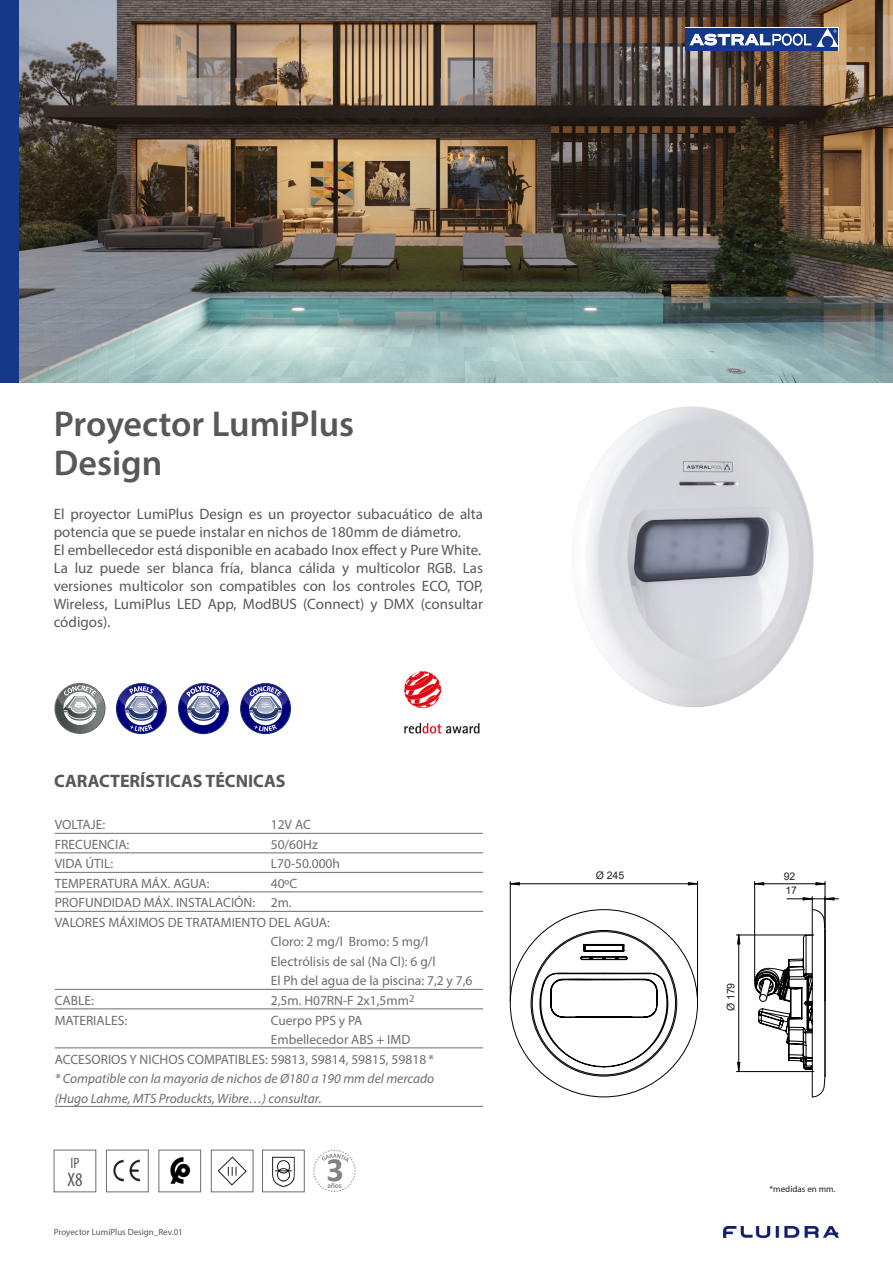
<style>
.page{position:relative;width:893px;height:1263px;background:#fff}
.page>*{position:absolute;margin:0;border:0;box-sizing:border-box;transform-origin:0 0}
.t1{font:600 36px "Myriad Pro";color:#57585a}
.t2{font:700 34.05px "Calibri";color:#808285}
.t3{font:condensed 19.5px "Myriad Pro";color:#57585a}
.t4{font:700 18px "Myriad Pro";color:#57585a}
.t5{font:15px/18px "Myriad Pro";color:#57585a}
.t6{font:condensed 15px "Myriad Pro";color:#57585a}
.t7{font:13.5px "Myriad Pro";color:#6c6d70}
.t8{font:italic 13.5px "Myriad Pro";color:#6c6d70}
.t9{font:10.5px "Arial";color:#231f20}
.t10{font:9px "Myriad Pro";color:#57585a}
.t11{font:9px "Myriad Pro";color:#231f20}
</style>
<div class="page">
<div style="left:0;top:0;width:19px;height:383px;background:#153889"></div>
<img style="left:19px;top:0;width:874px;height:383px">
<hr style="left:55px;top:833px;width:428px;height:1px;background:#6c6d70">
<hr style="left:55px;top:852px;width:428px;height:1px;background:#6c6d70">
<hr style="left:55px;top:872px;width:428px;height:1px;background:#6c6d70">
<hr style="left:55px;top:891px;width:428px;height:1px;background:#6c6d70">
<hr style="left:55px;top:911px;width:428px;height:1px;background:#6c6d70">
<hr style="left:55px;top:989px;width:428px;height:1px;background:#6c6d70">
<hr style="left:55px;top:1008px;width:428px;height:1px;background:#6c6d70">
<hr style="left:55px;top:1047px;width:428px;height:1px;background:#6c6d70">
<hr style="left:55px;top:1106px;width:428px;height:1px;background:#6c6d70">
<img style="left:723px;top:1226px;width:116px;height:11px">
<div style="left:685px;top:27px;width:154px;height:24px;background:#fff"></div>
<div style="left:686px;top:28px;width:130px;height:23px;background:#153889"></div>
<div style="left:816px;top:28px;width:22px;height:23px;background:#153889"></div>
<svg style="left:690px;top:28px;width:148px;height:19px"></svg>
<svg style="left:510px;top:909px;width:188px;height:188px"></svg>
<svg style="left:511px;top:882px;width:9px;height:4px"></svg>
<svg style="left:688px;top:882px;width:9px;height:4px"></svg>
<hr style="left:510px;top:881px;width:1px;height:120px;background:#000">
<hr style="left:697px;top:881px;width:1px;height:120px;background:#000">
<hr style="left:510px;top:883px;width:187px;height:1px;background:#000">
<svg style="left:737px;top:934px;width:4px;height:11px"></svg>
<svg style="left:737px;top:1062px;width:4px;height:9px"></svg>
<hr style="left:736px;top:935px;width:78px;height:1px;background:#000">
<hr style="left:736px;top:1071px;width:78px;height:1px;background:#000">
<hr style="left:738px;top:935px;width:1px;height:136px;background:#000">
<svg style="left:815px;top:882px;width:10px;height:4px"></svg>
<svg style="left:755px;top:882px;width:9px;height:4px"></svg>
<hr style="left:825px;top:881px;width:1px;height:120px;background:#000">
<hr style="left:754px;top:881px;width:1px;height:100px;background:#000">
<hr style="left:755px;top:883px;width:70px;height:1px;background:#000">
<svg style="left:754px;top:896px;width:85px;height:201px"></svg>
<svg style="left:116px;top:683px;width:51px;height:51px"></svg>
<svg style="left:178px;top:683px;width:51px;height:51px"></svg>
<svg style="left:240px;top:683px;width:51px;height:51px"></svg>
<img style="left:587px;top:406px;width:227px;height:302px">
<img style="left:404px;top:671px;width:76px;height:63px">
<div style="left:106px;top:1150px;width:43px;height:42px;border:1px solid #6c6d70"></div>
<img style="left:114px;top:1159px;width:27px;height:22px">
<div style="left:54px;top:1150px;width:42px;height:42px;border:1px solid #6c6d70"></div>
<div style="left:262px;top:1150px;width:43px;height:42px;border:1px solid #6c6d70"></div>
<img style="left:272px;top:1157px;width:23px;height:30px">
<div style="left:211px;top:1150px;width:42px;height:42px;border:1px solid #6c6d70"></div>
<svg style="left:217px;top:1156px;width:30px;height:30px"></svg>
<svg style="left:313px;top:1149px;width:43px;height:43px"></svg>
<img style="left:170px;top:1157px;width:20px;height:27px">
<div style="left:158px;top:1150px;width:43px;height:42px;border:1px solid #6c6d70"></div>
<svg style="left:54px;top:704px;width:51px;height:30px"></svg>
<svg style="left:55px;top:683px;width:50px;height:29px"></svg>
<p class="t1" style="left:54px;top:401px;width:302px">Proyector LumiPlus</p>
<p class="t1" style="left:54px;top:440px;width:110px">Design</p>
<p class="t5" style="left:54px;top:505px;width:431px">El proyector LumiPlus Design es un proyector subacuático de alta potencia que se puede instalar en nichos de 180mm de diámetro.</p>
<p class="t5" style="left:54px;top:541px;width:429px">El embellecedor está disponible en acabado Inox effect y Pure White.</p>
<p class="t5" style="left:54px;top:559px;width:431px;text-align:justify">La luz puede ser blanca fría, blanca cálida y multicolor RGB. Las versiones multicolor son compatibles con los controles ECO, TOP, Wireless, LumiPlus LED App, ModBUS (Connect) y DMX (consultar códigos).</p>
<p class="t4" style="left:54px;top:769px;width:233px">CARACTERÍSTICAS TÉCNICAS</p>
<p class="t7" style="left:55px;top:817px;width:52px">VOLTAJE:</p>
<p class="t7" style="left:271px;top:817px;width:42px">12V AC</p>
<p class="t7" style="left:55px;top:836px;width:76px">FRECUENCIA:</p>
<p class="t7" style="left:271px;top:836px;width:49px">50/60Hz</p>
<p class="t7" style="left:55px;top:856px;width:60px">VIDA ÚTIL:</p>
<p class="t7" style="left:271px;top:856px;width:71px">L70-50.000h</p>
<p class="t7" style="left:55px;top:875px;width:156px">TEMPERATURA MÁX. AGUA:</p>
<p class="t7" style="left:271px;top:875px;width:28px">40ºC</p>
<p class="t7" style="left:55px;top:895px;width:238px">PROFUNDIDAD MÁX. INSTALACIÓN: 2m.</p>
<p class="t7" style="left:55px;top:914px;width:277px">VALORES MÁXIMOS DE TRATAMIENTO DEL AGUA:</p>
<p class="t7" style="left:271px;top:934px;width:159px">Cloro: 2 mg/l Bromo: 5 mg/l</p>
<p class="t7" style="left:271px;top:953px;width:166px">Electrólisis de sal (Na Cl): 6 g/l</p>
<p class="t7" style="left:271px;top:973px;width:203px">El Ph del agua de la piscina: 7,2 y 7,6</p>
<p class="t7" style="left:55px;top:992px;width:41px">CABLE:</p>
<p class="t7" style="left:271px;top:992px;width:145px">2,5m. H07RN-F 2x1,5mm<sup>2</sup></p>
<p class="t7" style="left:55px;top:1012px;width:74px">MATERIALES:</p>
<p class="t7" style="left:271px;top:1012px;width:93px">Cuerpo PPS y PA</p>
<p class="t7" style="left:271px;top:1031px;width:141px">Embellecedor ABS + IMD</p>
<p class="t7" style="left:55px;top:1051px;width:381px">ACCESORIOS Y NICHOS COMPATIBLES: 59813, 59814, 59815, 59818 *</p>
<p class="t8" style="left:55px;top:1070px;width:381px">* Compatible con la mayoria de nichos de Ø180 a 190 mm del mercado</p>
<p class="t8" style="left:55px;top:1090px;width:268px">(Hugo Lahme, MTS Produckts, Wibre…) consultar.</p>
<p class="t6" style="left:70px;top:1153px;width:10px">IP</p>
<p class="t3" style="left:67px;top:1167px;width:17px">X8</p>
<p class="t10" style="left:54px;top:1227px;width:131px">Proyector LumiPlus Design_Rev.01</p>
<p class="t2" style="left:327px;top:1146px;width:19px">3</p>
<p class="t9" style="left:596px;top:868px;width:30px">Ø 245</p>
<p class="t9" style="left:724px;top:1011px;width:30px;rotate:-90deg">Ø 179</p>
<p class="t9" style="left:784px;top:869px;width:13px">92</p>
<p class="t9" style="left:785px;top:883px;width:13px">17</p>
<p class="t11" style="left:770px;top:1184px;width:68px">*medidas en mm.</p>
</div>
